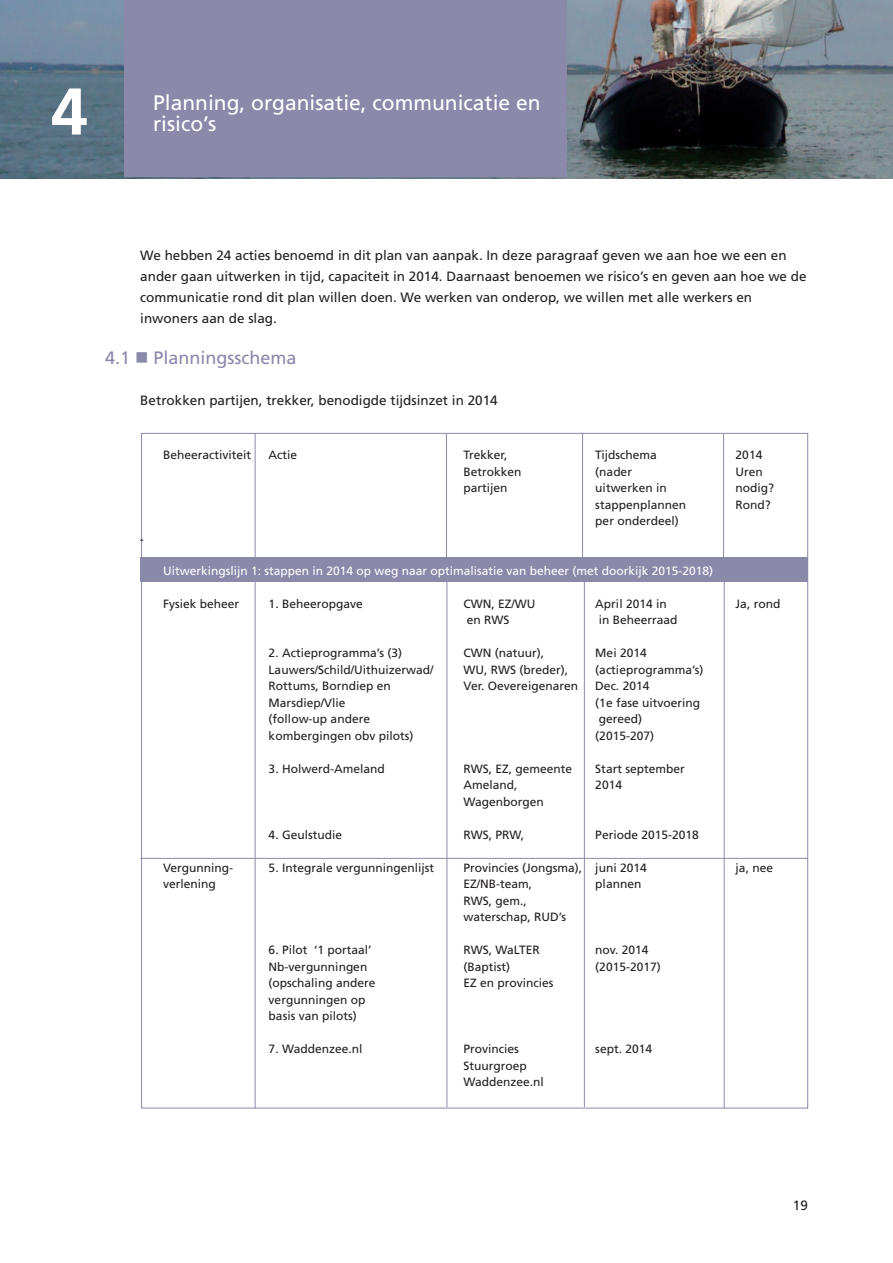
<style>
.page{position:relative;width:893px;height:1263px;background:#fff}
.page>*{position:absolute;margin:0;border:0;box-sizing:border-box;transform-origin:0 0}
.t1{font:700 66px "Frutiger LT Std";color:#fff}
.t2{font:21px "Frutiger LT Std";color:#fff}
.t3{font:18px "Frutiger LT Std";color:#8b89aa}
.t4{font:13.5px/20.7px "Frutiger LT Std";color:#231f20}
.t5{font:12px/16.5px "Frutiger LT Std";color:#231f20}
.t6{font:12px "Frutiger LT Std";color:#fff}
</style>
<div class="page">
<img style="left:0;top:0;width:893px;height:179px">
<div style="left:124px;top:0;width:442px;height:177px;background:#8b89aa"></div>
<div style="left:140px;top:557px;width:668px;height:24px;background:#8b89aa"></div>
<hr style="left:140px;top:858px;width:668px;height:1px;background:#8b89aa">
<hr style="left:255px;top:433px;width:1px;height:125px;background:#8b89aa">
<hr style="left:446px;top:434px;width:1px;height:125px;background:#8b89aa">
<hr style="left:582px;top:433px;width:1px;height:127px;background:#8b89aa">
<hr style="left:723px;top:434px;width:1px;height:127px;background:#8b89aa">
<hr style="left:724px;top:576px;width:1px;height:532px;background:#8b89aa">
<hr style="left:584px;top:580px;width:1px;height:527px;background:#8b89aa">
<hr style="left:447px;top:580px;width:1px;height:527px;background:#8b89aa">
<hr style="left:255px;top:581px;width:1px;height:527px;background:#8b89aa">
<h1 class="t1" style="left:51px;top:85px;width:38px">4</h1>
<h2 class="t2" style="left:153px;top:95px;width:389px">Planning, organisatie, communicatie en</h2>
<h2 class="t2" style="left:153px;top:115px;width:65px">risico’s</h2>
<p class="t4" style="left:140px;top:246px;width:668px">We hebben 24 acties benoemd in dit plan van aanpak. In deze paragraaf geven we aan hoe we een en ander gaan uitwerken in tijd, capaciteit in 2014. Daarnaast benoemen we risico’s en geven aan hoe we de communicatie rond dit plan willen doen. We werken van onderop, we willen met alle werkers en inwoners aan de slag.</p>
<h3 class="t3" style="left:105px;top:350px;width:193px">4.1 ■ Planningsschema</h3>
<p class="t4" style="left:140px;top:391px;width:359px">Betrokken partijen, trekker, benodigde tijdsinzet in 2014</p>
<p class="t5" style="left:140px;top:536px;width:5px">ˆ</p>
<p class="t5" style="left:163px;top:448px;width:90px">Beheeractiviteit</p>
<p class="t5" style="left:269px;top:448px;width:30px">Actie</p>
<p class="t5" style="left:463px;top:448px;width:46px">Trekker,</p>
<p class="t5" style="left:595px;top:448px;width:63px">Tijdschema</p>
<p class="t5" style="left:736px;top:448px;width:28px">2014</p>
<p class="t5" style="left:463px;top:464px;width:60px">Betrokken</p>
<p class="t5" style="left:595px;top:464px;width:38px">(nader</p>
<p class="t5" style="left:736px;top:464px;width:29px">Uren</p>
<p class="t5" style="left:463px;top:481px;width:46px">partijen</p>
<p class="t5" style="left:595px;top:481px;width:73px">uitwerken in</p>
<p class="t5" style="left:736px;top:481px;width:40px">nodig?</p>
<p class="t5" style="left:595px;top:497px;width:92px">stappenplannen</p>
<p class="t5" style="left:736px;top:497px;width:37px">Rond?</p>
<p class="t5" style="left:595px;top:514px;width:85px">per onderdeel)</p>
<p class="t6" style="left:163px;top:566px;width:552px">Uitwerkingslijn 1: stappen in 2014 op weg naar optimalisatie van beheer (met doorkijk 2015-2018)</p>
<p class="t5" style="left:163px;top:596px;width:78px">Fysiek beheer</p>
<p class="t5" style="left:269px;top:596px;width:96px">1. Beheeropgave</p>
<p class="t5" style="left:463px;top:596px;width:74px">CWN, EZ/WU</p>
<p class="t5" style="left:595px;top:596px;width:73px">April 2014 in</p>
<p class="t5" style="left:736px;top:596px;width:46px">Ja, rond</p>
<p class="t5" style="left:467px;top:613px;width:44px">en RWS</p>
<p class="t5" style="left:599px;top:613px;width:80px">in Beheerraad</p>
<p class="t5" style="left:269px;top:646px;width:135px">2. Actieprogramma’s (3)</p>
<p class="t5" style="left:463px;top:646px;width:82px">CWN (natuur),</p>
<p class="t5" style="left:595px;top:646px;width:53px">Mei 2014</p>
<p class="t5" style="left:269px;top:662px;width:166px">Lauwers/Schild/Uithuizerwad/</p>
<p class="t5" style="left:463px;top:662px;width:106px">WU, RWS (breder),</p>
<p class="t5" style="left:595px;top:662px;width:110px">(actieprogramma’s)</p>
<p class="t5" style="left:269px;top:679px;width:124px">Rottums, Borndiep en</p>
<p class="t5" style="left:463px;top:679px;width:116px">Ver. Oevereigenaren</p>
<p class="t5" style="left:595px;top:679px;width:56px">Dec. 2014</p>
<p class="t5" style="left:269px;top:695px;width:78px">Marsdiep/Vlie</p>
<p class="t5" style="left:595px;top:695px;width:106px">(1e fase uitvoering</p>
<p class="t5" style="left:269px;top:712px;width:103px">(follow-up andere</p>
<p class="t5" style="left:599px;top:712px;width:45px">gereed)</p>
<p class="t5" style="left:269px;top:728px;width:146px">kombergingen obv pilots)</p>
<p class="t5" style="left:595px;top:728px;width:60px">(2015-207)</p>
<p class="t5" style="left:269px;top:761px;width:118px">3. Holwerd-Ameland</p>
<p class="t5" style="left:463px;top:761px;width:110px">RWS, EZ, gemeente</p>
<p class="t5" style="left:595px;top:761px;width:91px">Start september</p>
<p class="t5" style="left:463px;top:778px;width:56px">Ameland,</p>
<p class="t5" style="left:595px;top:778px;width:28px">2014</p>
<p class="t5" style="left:463px;top:794px;width:82px">Wagenborgen</p>
<p class="t5" style="left:269px;top:827px;width:75px">4. Geulstudie</p>
<p class="t5" style="left:463px;top:827px;width:62px">RWS, PRW,</p>
<p class="t5" style="left:595px;top:827px;width:105px">Periode 2015-2018</p>
<p class="t5" style="left:163px;top:860px;width:72px">Vergunning-</p>
<p class="t5" style="left:269px;top:860px;width:167px">5. Integrale vergunningenlijst</p>
<p class="t5" style="left:463px;top:860px;width:185px">Provincies (Jongsma), juni 2014</p>
<p class="t5" style="left:736px;top:860px;width:39px">ja, nee</p>
<p class="t5" style="left:163px;top:877px;width:54px">verlening</p>
<p class="t5" style="left:463px;top:877px;width:70px">EZ/NB-team,</p>
<p class="t5" style="left:595px;top:877px;width:48px">plannen</p>
<p class="t5" style="left:463px;top:893px;width:104px">RWS, gem., waterschap, RUD’s</p>
<p class="t5" style="left:269px;top:943px;width:104px">6. Pilot ‘1 portaal’</p>
<p class="t5" style="left:463px;top:943px;width:78px">RWS, WaLTER</p>
<p class="t5" style="left:595px;top:943px;width:55px">nov. 2014</p>
<p class="t5" style="left:269px;top:959px;width:100px">Nb-vergunningen</p>
<p class="t5" style="left:463px;top:959px;width:48px">(Baptist)</p>
<p class="t5" style="left:595px;top:959px;width:67px">(2015-2017)</p>
<p class="t5" style="left:269px;top:976px;width:108px">(opschaling andere</p>
<p class="t5" style="left:463px;top:976px;width:92px">EZ en provincies</p>
<p class="t5" style="left:269px;top:992px;width:98px">vergunningen op basis van pilots)</p>
<p class="t5" style="left:269px;top:1042px;width:95px">7. Waddenzee.nl</p>
<p class="t5" style="left:463px;top:1042px;width:57px">Provincies</p>
<p class="t5" style="left:595px;top:1042px;width:58px">sept. 2014</p>
<p class="t5" style="left:463px;top:1058px;width:82px">Stuurgroep<br>Waddenzee.nl</p>
<p class="t4" style="left:793px;top:1196px;width:17px">19</p>
</div>
